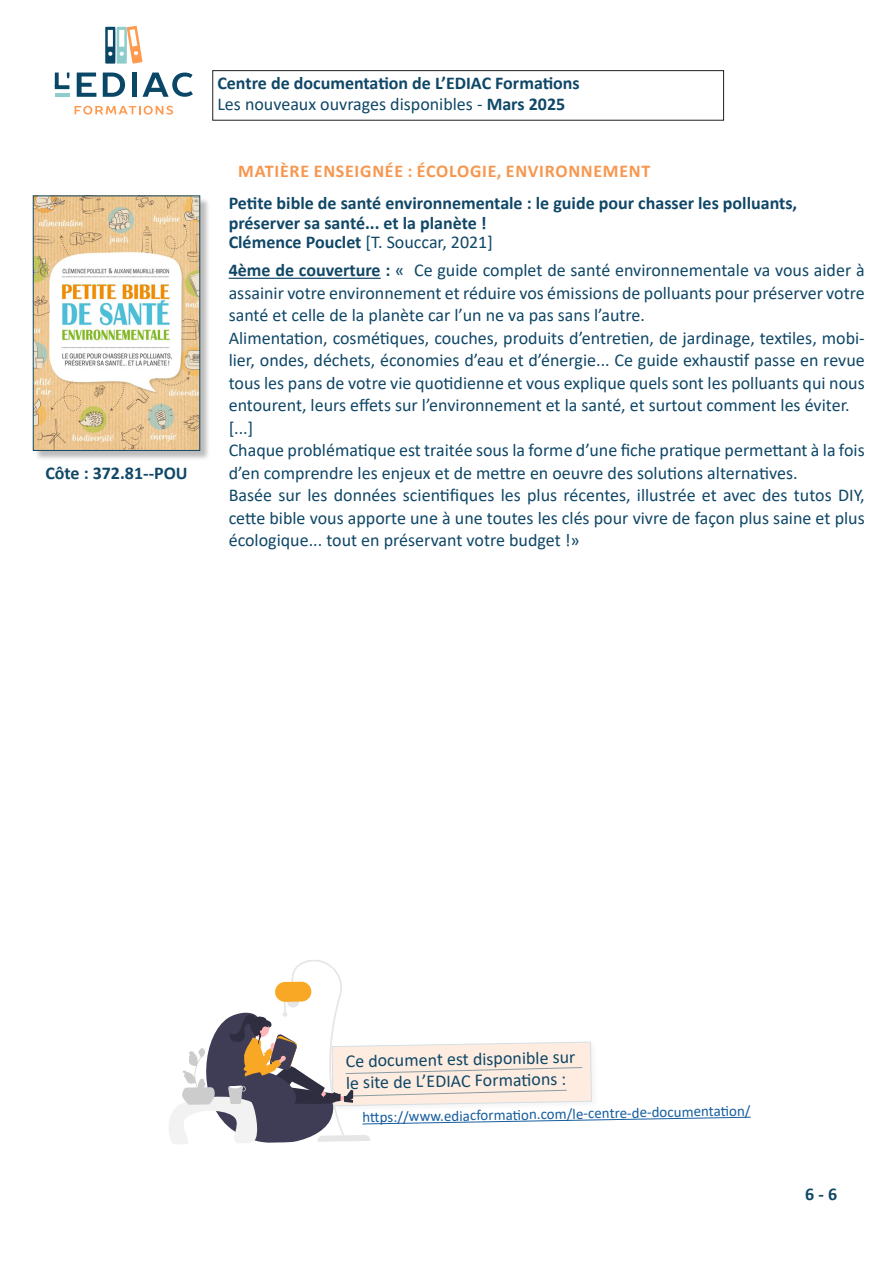
<style>
.page{position:relative;width:893px;height:1263px;background:#fff}
.page>*{position:absolute;margin:0;border:0;box-sizing:border-box;transform-origin:0 0}
.t1{font:18px/22.5px "Calibri";color:#0f4767;text-align:justify}
.t2{font:700 18px/19.5px "Calibri";color:#104767}
.t3{font:18px/21.6px "Calibri";color:#104767}
.t4{font:700 18px "Calibri";color:#0f4767}
.t5{font:700 18px "Calibri";letter-spacing:.04em;color:#f7974f}
.t6{font:15px "Calibri";color:#175d9e}
.s1{font-weight:700}
.s2{font-weight:700;color:#104767}
</style>
<div class="page">
<svg style="left:75px;top:106px;width:98px;height:9px"></svg>
<svg style="left:77px;top:73px;width:19px;height:24px"></svg>
<svg style="left:103px;top:73px;width:22px;height:24px"></svg>
<div style="left:132px;top:73px;width:5px;height:24px;background:#0a4766"></div>
<svg style="left:142px;top:73px;width:51px;height:24px"></svg>
<hr style="left:55px;top:93px;width:14px;height:4px;background:#8fcccc">
<svg style="left:55px;top:73px;width:4px;height:12px"></svg>
<svg style="left:55px;top:85px;width:14px;height:4px"></svg>
<svg style="left:105px;top:26px;width:37px;height:38px"></svg>
<div style="left:34px;top:197px;width:176px;height:264px;background:#231f20;opacity:.3"></div>
<img style="left:35px;top:198px;width:163px;height:251px">
<div style="left:33px;top:196px;width:167px;height:255px;border:1px solid #0f4767"></div>
<hr style="left:229px;top:278px;width:152px;height:1px;background:#104767">
<div style="left:213px;top:70px;width:511px;height:50px;border:1px solid #231f20"></div>
<svg style="left:169px;top:960px;width:582px;height:184px"></svg>
<p class="t2" style="left:45px;top:463px;width:144px">Côte : 372.81--POU</p>
<p class="t4" style="left:217px;top:70px;width:364px">Centre de documentation de L’EDIAC Formations</p>
<p class="t1" style="left:217px;top:93px;width:349px">Les nouveaux ouvrages disponibles - <span class="s1">Mars 2025</span></p>
<p class="t5" style="left:238px;top:159px;width:414px">MATIÈRE ENSEIGNÉE : ÉCOLOGIE, ENVIRONNEMENT</p>
<p class="t2" style="left:229px;top:193px;width:570px">Petite bible de santé environnementale : le guide pour chasser les polluants, préserver sa santé... et la planète !</p>
<p class="t3" style="left:229px;top:231px;width:266px"><span class="s1">Clémence Pouclet</span> [T. Souccar, 2021]</p>
<p class="t1" style="left:229px;top:259px;width:638px"><span class="s2">4ème de couverture</span> <span class="s1">:</span> « Ce guide complet de santé environnementale va vous aider à assainir votre environnement et réduire vos émissions de polluants pour préserver votre santé et celle de la planète car l’un ne va pas sans l’autre.</p>
<p class="t1" style="left:229px;top:326px;width:638px">Alimentation, cosmétiques, couches, produits d’entretien, de jardinage, textiles, mobi&shy;lier, ondes, déchets, économies d’eau et d’énergie... Ce guide exhaustif passe en revue tous les pans de votre vie quotidienne et vous explique quels sont les polluants qui nous entourent, leurs effets sur l’environnement et la santé, et surtout comment les éviter.</p>
<p class="t1" style="left:229px;top:416px;width:26px">[...]</p>
<p class="t1" style="left:229px;top:439px;width:637px">Chaque problématique est traitée sous la forme d’une fiche pratique permettant à la fois d’en comprendre les enjeux et de mettre en oeuvre des solutions alternatives.</p>
<p class="t1" style="left:229px;top:484px;width:638px">Basée sur les données scientifiques les plus récentes, illustrée et avec des tutos DIY, cette bible vous apporte une à une toutes les clés pour vivre de façon plus saine et plus écologique... tout en préservant votre budget !»</p>
<p class="t3" style="left:345px;top:1050px;width:231px;rotate:-1deg">Ce document est disponible sur le site de L’EDIAC Formati ons :</p>
<p class="t6" style="left:362px;top:1107px;width:390px;rotate:-1deg">htt ps://www.ediacformati on.com/le-centre-de-documentati on/</p>
<p class="t2" style="left:805px;top:1184px;width:33px">6 - 6</p>
</div>
